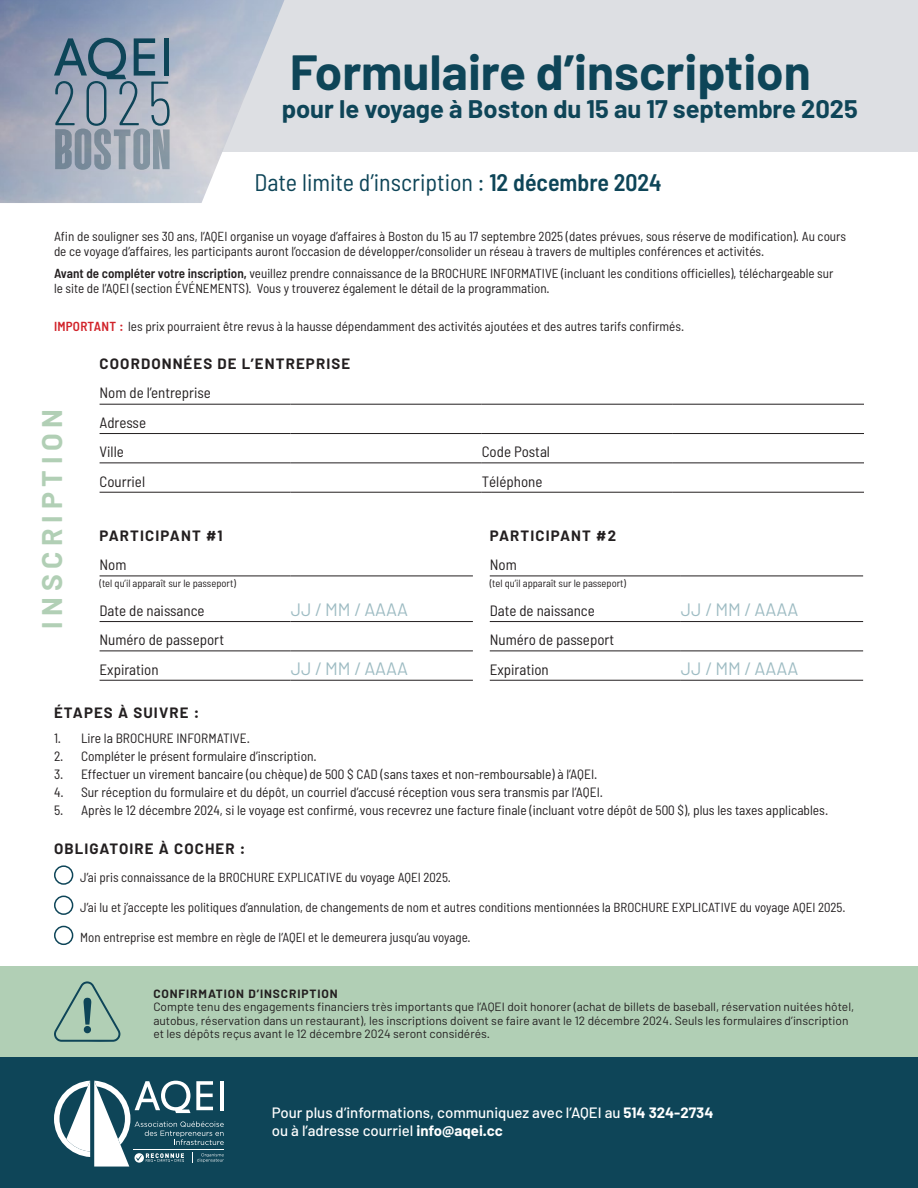
<style>
.page{position:relative;width:918px;height:1188px;background:#fff}
.page>*{position:absolute;margin:0;border:0;box-sizing:border-box;transform-origin:0 0}
.t1{font:700 49.5px "Barlow";color:#0e4558}
.t2{font:700 28.5px "Barlow";letter-spacing:.2em;color:#b1cfb5}
.t3{font:700 25.5px "Barlow";color:#0e4558}
.t4{font:semi-condensed 24px "Barlow";color:#0e4558}
.t5{font:18px "Barlow";color:#9ebcc3}
.t6{font:semi-condensed 15px "Barlow";color:#231f20}
.t7{font:500 15px "Barlow";color:#fff}
.t8{font:700 15px "Barlow";letter-spacing:.075em;color:#231f20}
.t9{font:semi-condensed 13.5px "Barlow";color:#231f20}
.t10{font:semi-condensed 13.2px/15px "Barlow";color:#231f20}
.t11{font:12px/13.5px "Barlow";color:#231f20}
.t12{font:700 12px "Barlow";letter-spacing:.075em;color:#231f20}
.t13{font:semi-condensed 10.5px "Barlow";color:#231f20}
.s1{font-weight:600}
.s2{font-weight:600;color:#d1232a}
.s3{font-weight:700}
</style>
<div class="page">
<svg style="left:0;top:0;width:918px;height:152px;fill:#dddfe3"></svg>
<div style="left:0;top:1057px;width:918px;height:131px;background:#0e4558"></div>
<div style="left:0;top:967px;width:918px;height:90px;background:#b1cfb5"></div>
<svg style="left:54px;top:981px;width:66px;height:61px"></svg>
<div style="left:54px;top:865px;width:19px;height:20px;border:2px solid #0e4558;border-radius:50%"></div>
<div style="left:54px;top:896px;width:19px;height:19px;border:2px solid #0e4558;border-radius:50%"></div>
<div style="left:54px;top:926px;width:19px;height:19px;border:2px solid #0e4558;border-radius:50%"></div>
<hr style="left:100px;top:404px;width:191px;height:1px;background:#231f20">
<hr style="left:291px;top:404px;width:191px;height:1px;background:#231f20">
<hr style="left:482px;top:404px;width:191px;height:1px;background:#231f20">
<hr style="left:673px;top:404px;width:191px;height:1px;background:#231f20">
<hr style="left:100px;top:433px;width:191px;height:1px;background:#231f20">
<hr style="left:291px;top:433px;width:191px;height:1px;background:#231f20">
<hr style="left:482px;top:433px;width:191px;height:1px;background:#231f20">
<hr style="left:673px;top:433px;width:191px;height:1px;background:#231f20">
<hr style="left:100px;top:463px;width:191px;height:1px;background:#231f20">
<hr style="left:291px;top:463px;width:191px;height:1px;background:#231f20">
<hr style="left:482px;top:463px;width:191px;height:1px;background:#231f20">
<hr style="left:673px;top:463px;width:191px;height:1px;background:#231f20">
<hr style="left:100px;top:492px;width:191px;height:1px;background:#231f20">
<hr style="left:291px;top:492px;width:191px;height:1px;background:#231f20">
<hr style="left:482px;top:492px;width:191px;height:1px;background:#231f20">
<hr style="left:673px;top:492px;width:191px;height:1px;background:#231f20">
<hr style="left:100px;top:576px;width:191px;height:1px;background:#231f20">
<hr style="left:291px;top:576px;width:182px;height:1px;background:#231f20">
<hr style="left:100px;top:621px;width:191px;height:1px;background:#231f20">
<hr style="left:291px;top:621px;width:182px;height:1px;background:#231f20">
<hr style="left:100px;top:651px;width:191px;height:1px;background:#231f20">
<hr style="left:291px;top:651px;width:182px;height:1px;background:#231f20">
<hr style="left:100px;top:680px;width:191px;height:1px;background:#231f20">
<hr style="left:291px;top:680px;width:182px;height:1px;background:#231f20">
<hr style="left:490px;top:576px;width:191px;height:1px;background:#231f20">
<hr style="left:681px;top:576px;width:182px;height:1px;background:#231f20">
<hr style="left:490px;top:621px;width:191px;height:1px;background:#231f20">
<hr style="left:681px;top:621px;width:182px;height:1px;background:#231f20">
<hr style="left:490px;top:651px;width:191px;height:1px;background:#231f20">
<hr style="left:681px;top:651px;width:182px;height:1px;background:#231f20">
<hr style="left:490px;top:680px;width:191px;height:1px;background:#231f20">
<hr style="left:681px;top:680px;width:182px;height:1px;background:#231f20">
<svg style="left:54px;top:38px;width:116px;height:132px"></svg>
<svg style="left:54px;top:1081px;width:170px;height:86px"></svg>
<p class="t1" style="left:290px;top:41px;width:522px">Formulaire d’inscription</p>
<p class="t3" style="left:282px;top:93px;width:578px">pour le voyage à Boston du 15 au 17 septembre 2025</p>
<p class="t4" style="left:255px;top:168px;width:409px">Date limite d’inscription : <span class="s1">12 décembre 2024</span></p>
<p class="t10" style="left:54px;top:228px;width:794px">Afin de souligner ses 30 ans, l’AQEI organise un voyage d’affaires à Boston du 15 au 17 septembre 2025 (dates prévues, sous réserve de modification). Au cours de ce voyage d’affaires, les participants auront l’occasion de développer/consolider un réseau à travers de multiples conférences et activités.</p>
<p class="t10" style="left:54px;top:265px;width:781px"><span class="s1">Avant de compléter votre inscription,</span> veuillez prendre connaissance de la BROCHURE INFORMATIVE (incluant les conditions officielles), téléchargeable sur le site de l’AQEI (section ÉVÉNEMENTS). Vous y trouverez également le détail de la programmation.</p>
<p class="t10" style="left:54px;top:318px;width:632px"><span class="s2">IMPORTANT :</span> les prix pourraient être revus à la hausse dépendamment des activités ajoutées et des autres tarifs confirmés.</p>
<p class="t2" style="left:34px;top:629px;width:222px;rotate:-90deg">INSCRIPTION</p>
<p class="t8" style="left:100px;top:354px;width:252px">COORDONNÉES DE L’ENTREPRISE</p>
<p class="t6" style="left:100px;top:384px;width:113px">Nom de l’entreprise</p>
<p class="t6" style="left:100px;top:413px;width:48px">Adresse</p>
<p class="t6" style="left:100px;top:442px;width:26px">Ville</p>
<p class="t6" style="left:482px;top:442px;width:70px">Code Postal</p>
<p class="t6" style="left:100px;top:472px;width:47px">Courriel</p>
<p class="t6" style="left:482px;top:472px;width:62px">Téléphone</p>
<p class="t8" style="left:100px;top:526px;width:124px">PARTICIPANT #1</p>
<p class="t6" style="left:100px;top:555px;width:28px">Nom</p>
<p class="t13" style="left:100px;top:576px;width:138px">(tel qu’il apparaît sur le passeport)</p>
<p class="t6" style="left:100px;top:601px;width:107px">Date de naissance</p>
<p class="t5" style="left:291px;top:598px;width:119px">JJ / MM / AAAA</p>
<p class="t6" style="left:100px;top:630px;width:126px">Numéro de passeport</p>
<p class="t6" style="left:100px;top:660px;width:61px">Expiration</p>
<p class="t5" style="left:291px;top:657px;width:119px">JJ / MM / AAAA</p>
<p class="t8" style="left:490px;top:526px;width:128px">PARTICIPANT #2</p>
<p class="t6" style="left:490px;top:555px;width:28px">Nom</p>
<p class="t13" style="left:490px;top:576px;width:138px">(tel qu’il apparaît sur le passeport)</p>
<p class="t6" style="left:490px;top:601px;width:107px">Date de naissance</p>
<p class="t5" style="left:681px;top:598px;width:119px">JJ / MM / AAAA</p>
<p class="t6" style="left:490px;top:630px;width:126px">Numéro de passeport</p>
<p class="t6" style="left:490px;top:660px;width:61px">Expiration</p>
<p class="t5" style="left:681px;top:657px;width:119px">JJ / MM / AAAA</p>
<p class="t8" style="left:54px;top:704px;width:147px">ÉTAPES À SUIVRE :</p>
<p class="t9" style="left:54px;top:730px;width:198px">1. Lire la BROCHURE INFORMATIVE.</p>
<p class="t9" style="left:54px;top:748px;width:264px">2. Compléter le présent formulaire d’inscription.</p>
<p class="t9" style="left:54px;top:766px;width:545px">3. Effectuer un virement bancaire (ou chèque) de 500 $ CAD (sans taxes et non-remboursable) à l’AQEI.</p>
<p class="t9" style="left:54px;top:784px;width:551px">4. Sur réception du formulaire et du dépôt, un courriel d’accusé réception vous sera transmis par l’AQEI.</p>
<p class="t9" style="left:54px;top:802px;width:776px">5. Après le 12 décembre 2024, si le voyage est confirmé, vous recevrez une facture finale (incluant votre dépôt de 500 $), plus les taxes applicables.</p>
<p class="t8" style="left:54px;top:839px;width:193px">OBLIGATOIRE À COCHER :</p>
<p class="t10" style="left:80px;top:869px;width:372px">J’ai pris connaissance de la BROCHURE EXPLICATIVE du voyage AQEI 2025.</p>
<p class="t10" style="left:80px;top:899px;width:767px">J’ai lu et j’accepte les politiques d’annulation, de changements de nom et autres conditions mentionnées la BROCHURE EXPLICATIVE du voyage AQEI 2025.</p>
<p class="t10" style="left:80px;top:929px;width:392px">Mon entreprise est membre en règle de l’AQEI et le demeurera jusqu’au voyage.</p>
<p class="t12" style="left:153px;top:986px;width:186px">CONFIRMATION D’INSCRIPTION</p>
<p class="t11" style="left:153px;top:1000px;width:702px">Compte tenu des engagements financiers très importants que l’AQEI doit honorer (achat de billets de baseball, réservation nuitées hôtel, autobus, réservation dans un restaurant), les inscriptions doivent se faire avant le 12 décembre 2024. Seuls les formulaires d’inscription et les dépôts reçus avant le 12 décembre 2024 seront considérés.</p>
<p class="t7" style="left:272px;top:1103px;width:443px">Pour plus d’informations, communiquez avec l’AQEI au <span class="s3">514 324-2734</span></p>
<p class="t7" style="left:272px;top:1121px;width:232px">ou à l’adresse courriel <span class="s3">info@aqei.cc</span></p>
</div>
